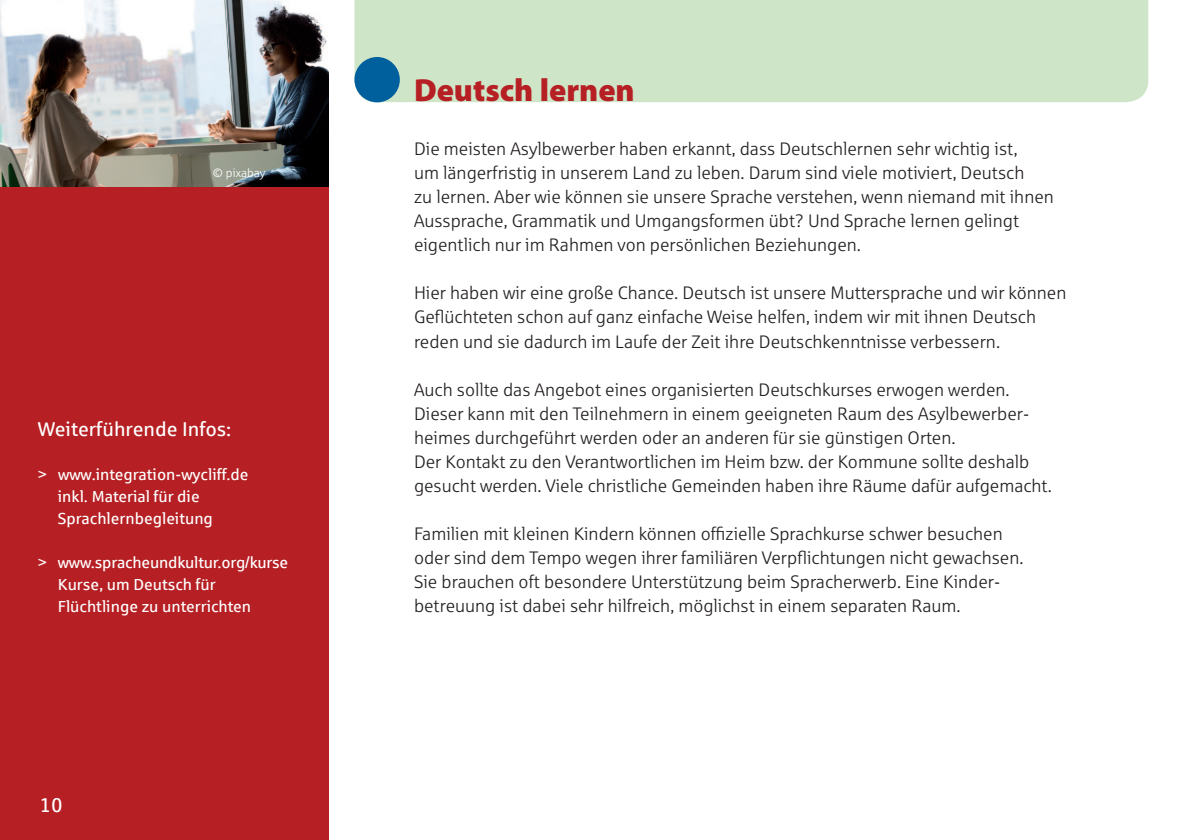
<style>
.page{position:relative;width:1191px;height:840px;background:#fff}
.page>*{position:absolute;margin:0;border:0;box-sizing:border-box;transform-origin:0 0}
.t1{font:900 32px "Myriad Pro";color:#b62024}
.t2{font:20px "Sparkasse Rg";color:#fff}
.t3{font:18px/24px "Sparkasse Lt";color:#231f20}
.t4{font:16px/22px "Sparkasse Rg";color:#fff}
.t5{font:12px "Sparkasse Lt";letter-spacing:-.005em;color:#fff}
</style>
<div class="page">
<div style="left:0;top:0;width:329px;height:839px;background:#b62024"></div>
<div style="left:354px;top:0;width:794px;height:102px;background:#cfe5c7"></div>
<div style="left:354px;top:57px;width:46px;height:45px;background:#00609d;border-radius:50%"></div>
<img style="left:0;top:0;width:329px;height:186px">
<p class="t5" style="left:213px;top:166px;width:54px">© pixabay</p>
<p class="t2" style="left:38px;top:416px;width:195px">Weiterführende Infos:</p>
<p class="t4" style="left:58px;top:463px;width:192px;text-indent:-20px">&gt; www.integration-wycliff.de inkl. Material für die<br>Sprachlernbegleitung</p>
<p class="t4" style="left:58px;top:551px;width:232px;text-indent:-20px">&gt; www.spracheundkultur.org/kurse<br>Kurse, um Deutsch für<br>Flüchtlinge zu unterrichten</p>
<p class="t2" style="left:40px;top:792px;width:25px">10</p>
<h1 class="t1" style="left:414px;top:72px;width:222px">Deutsch lernen</h1>
<p class="t3" style="left:414px;top:137px;width:641px">Die meisten Asylbewerber haben erkannt, dass Deutschlernen sehr wichtig ist,<br>um längerfristig in unserem Land zu leben. Darum sind viele motiviert, Deutsch<br>zu lernen. Aber wie können sie unsere Sprache verstehen, wenn niemand mit ihnen Aussprache, Grammatik und Umgangsformen übt? Und Sprache lernen gelingt eigentlich nur im Rahmen von persönlichen Beziehungen.</p>
<p class="t3" style="left:414px;top:281px;width:654px">Hier haben wir eine große Chance. Deutsch ist unsere Muttersprache und wir können<br>Geflüchteten schon auf ganz einfache Weise helfen, indem wir mit ihnen Deutsch reden und sie dadurch im Laufe der Zeit ihre Deutschkenntnisse verbessern.</p>
<p class="t3" style="left:414px;top:377px;width:639px">Auch sollte das Angebot eines organisierten Deutschkurses erwogen werden.<br>Dieser kann mit den Teilnehmern in einem geeigneten Raum des Asylbewerber&shy;heimes durchgeführt werden oder an anderen für sie günstigen Orten.<br>Der Kontakt zu den Verantwortlichen im Heim bzw. der Kommune sollte deshalb gesucht werden. Viele christliche Gemeinden haben ihre Räume dafür aufgemacht.</p>
<p class="t3" style="left:414px;top:521px;width:611px">Familien mit kleinen Kindern können offizielle Sprachkurse schwer besuchen oder sind dem Tempo wegen ihrer familiären Verpflichtungen nicht gewachsen.<br>Sie brauchen oft besondere Unterstützung beim Spracherwerb. Eine Kinder&shy;betreuung ist dabei sehr hilfreich, möglichst in einem separaten Raum.</p>
</div>
